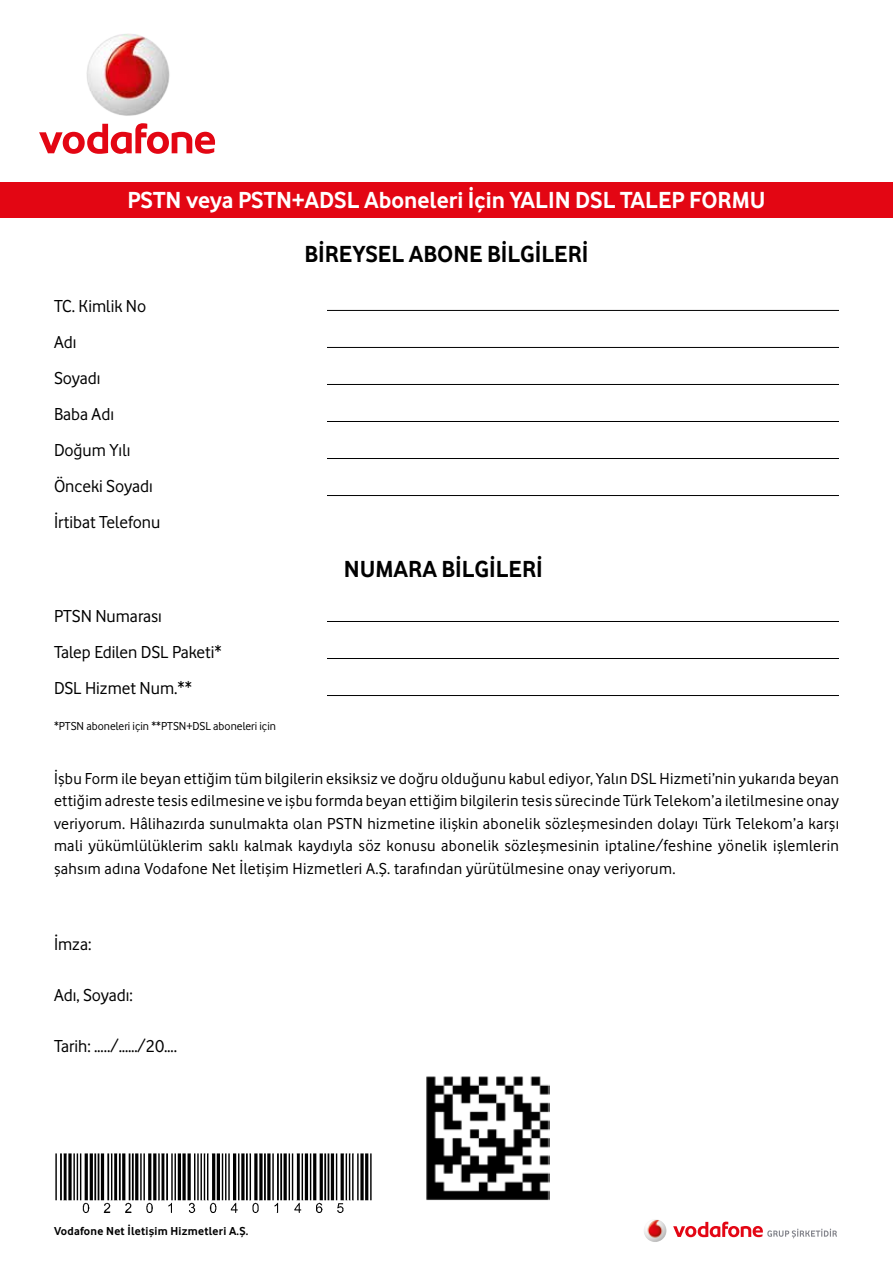
<style>
.page{position:relative;width:893px;height:1263px;background:#fff}
.page>*{position:absolute;margin:0;border:0;box-sizing:border-box;transform-origin:0 0}
.t1{font:700 24.15px "Vodafone UC";color:#fff}
.t2{font:700 24.15px "Vodafone UC";color:#000}
.t3{font:18px/36px "Vodafone UC";color:#000}
.t4{font:16.5px/22.5px "Vodafone UC";letter-spacing:.02em;color:#000;text-align:justify}
.t5{font:12px "Vodafone UC";color:#000}
.t6{font:700 12px "Vodafone UC";letter-spacing:.02em;color:#000}
</style>
<div class="page">
<div style="left:0;top:183px;width:893px;height:35px;background:#e30613"></div>
<img style="left:644px;top:1219px;width:23px;height:23px;border-radius:11px">
<svg style="left:673px;top:1221px;width:164px;height:17px"></svg>
<img style="left:426px;top:1076px;width:123px;height:124px">
<img style="left:55px;top:1153px;width:317px;height:60px">
<hr style="left:327px;top:310px;width:512px;height:1px;background:#000">
<hr style="left:327px;top:384px;width:512px;height:1px;background:#000">
<hr style="left:327px;top:458px;width:512px;height:1px;background:#000">
<hr style="left:327px;top:347px;width:512px;height:1px;background:#000">
<hr style="left:327px;top:621px;width:512px;height:1px;background:#000">
<hr style="left:327px;top:695px;width:512px;height:1px;background:#000">
<hr style="left:327px;top:658px;width:512px;height:1px;background:#000">
<hr style="left:327px;top:421px;width:512px;height:1px;background:#000">
<hr style="left:327px;top:495px;width:512px;height:1px;background:#000">
<svg style="left:39px;top:123px;width:176px;height:31px"></svg>
<img style="left:86px;top:34px;width:84px;height:82px">
<h1 class="t1" style="left:127px;top:186px;width:640px">PSTN veya PSTN+ADSL Aboneleri İçin YALIN DSL TALEP FORMU</h1>
<h1 class="t2" style="left:304px;top:240px;width:286px">BİREYSEL ABONE BİLGİLERİ</h1>
<p class="t3" style="left:54px;top:288px;width:108px">TC. Kimlik No<br>Adı<br>Soyadı<br>Baba Adı<br>Doğum Yılı<br>Önceki Soyadı<br>İrtibat Telefonu</p>
<h1 class="t2" style="left:344px;top:555px;width:201px">NUMARA BİLGİLERİ</h1>
<p class="t3" style="left:54px;top:598px;width:169px">PTSN Numarası<br>Talep Edilen DSL Paketi*<br>DSL Hizmet Num.**</p>
<p class="t5" style="left:54px;top:720px;width:223px">*PTSN aboneleri için **PTSN+DSL aboneleri için</p>
<p class="t4" style="left:54px;top:767px;width:787px">İşbu Form ile beyan ettiğim tüm bilgilerin eksiksiz ve doğru olduğunu kabul ediyor, Yalın DSL Hizmeti’nin yukarıda beyan ettiğim adreste tesis edilmesine ve işbu formda beyan ettiğim bilgilerin tesis sürecinde Türk Telekom’a iletilmesine onay veriyorum. Hâlihazırda sunulmakta olan PSTN hizmetine ilişkin abonelik sözleşmesinden dolayı Türk Telekom’a karşı mali yükümlülüklerim saklı kalmak kaydıyla söz konusu abonelik sözleşmesinin iptaline/feshine yönelik işlemlerin şahsım adına Vodafone Net İletişim Hizmetleri A.Ş. tarafından yürütülmesine onay veriyorum.</p>
<p class="t3" style="left:54px;top:926px;width:39px">İmza:</p>
<p class="t3" style="left:54px;top:977px;width:80px">Adı, Soyadı:</p>
<p class="t3" style="left:54px;top:1028px;width:125px">Tarih: …../……/20….</p>
<p class="t6" style="left:54px;top:1224px;width:196px">Vodafone Net İletişim Hizmetleri A.Ş.</p>
</div>
